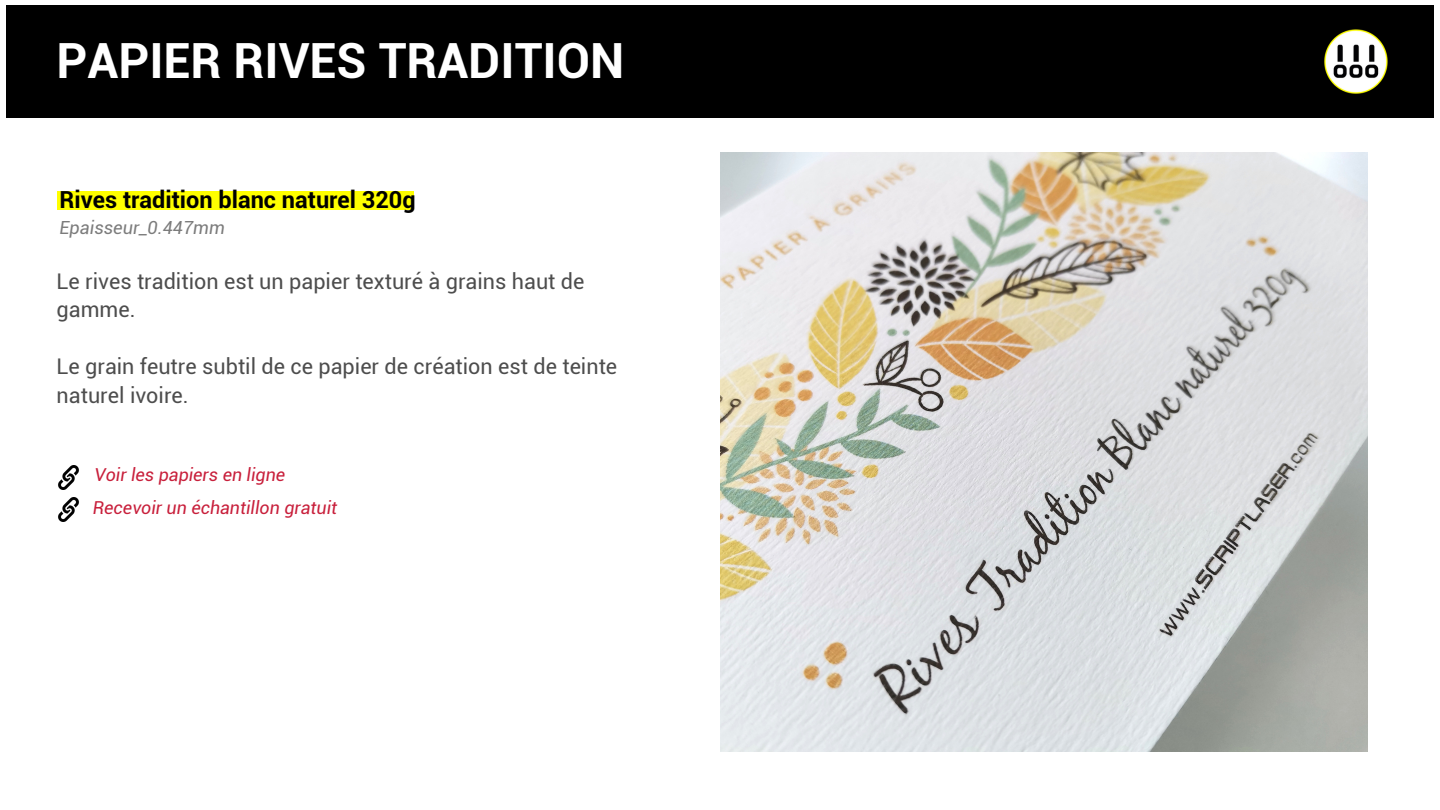
<style>
.page{position:relative;width:1440px;height:810px;background:#fff}
.page>*{position:absolute;margin:0;border:0;box-sizing:border-box;transform-origin:0 0}
.t1{font:700 48.5px "Roboto";color:#fff}
.t2{font:700 23.5px "Roboto";color:#000}
.t3{font:21.6px/28.5px "Roboto";color:#4d4d4d}
.t4{font:italic 18.1px "Roboto";color:#7c7c7c}
.t5{font:italic 17.9px/32.5px "Roboto";color:#c81f3b}
</style>
<div class="page">
<div style="left:6px;top:5px;width:1428px;height:113px;background:#000"></div>
<img style="left:1324px;top:29px;width:64px;height:65px">
<img style="left:720px;top:153px;width:648px;height:599px">
<div style="left:57px;top:191px;width:356px;height:19px;background:#ff0"></div>
<img style="left:58px;top:466px;width:21px;height:24px">
<img style="left:58px;top:498px;width:21px;height:24px">
<h1 class="t1" style="left:57px;top:33px;width:569px">PAPIER RIVES TRADITION</h1>
<p class="t2" style="left:60px;top:186px;width:358px">Rives tradition blanc naturel 320g</p>
<p class="t4" style="left:60px;top:218px;width:167px">Epaisseur_0.447mm</p>
<p class="t3" style="left:57px;top:267px;width:529px">Le rives tradition est un papier texturé à grains haut de gamme.</p>
<p class="t3" style="left:57px;top:353px;width:562px">Le grain feutre subtil de ce papier de création est de teinte naturel ivoire.</p>
<p class="t5" style="left:93px;top:459px;width:246px">Voir les papiers en ligne<br>Recevoir un échantillon gratuit</p>
</div>
